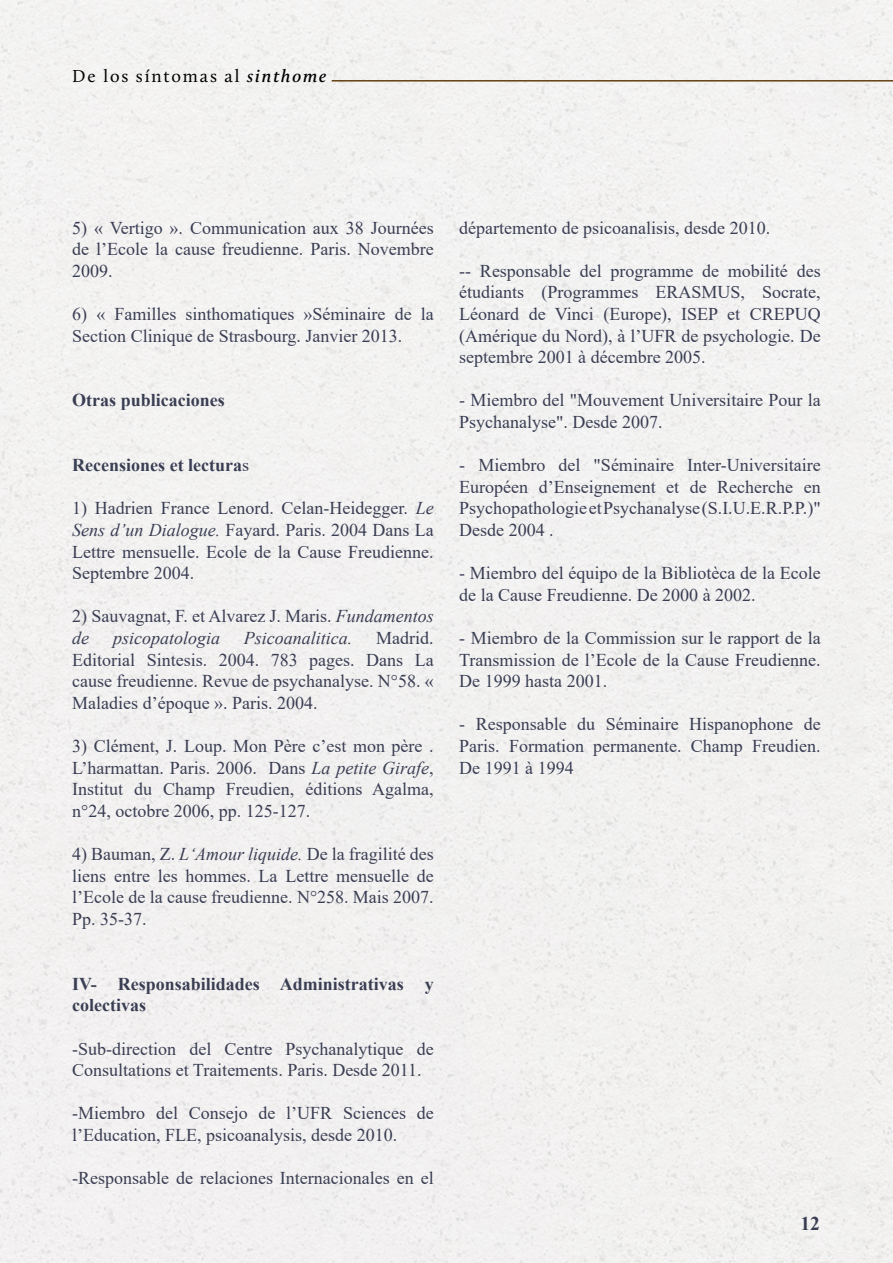
<style>
.page{position:relative;width:893px;height:1263px;background:#f2f1f1}
.page>*{position:absolute;margin:0;border:0;box-sizing:border-box;transform-origin:0 0}
.t1{font:700 19.5px "Times New Roman";color:#3a3e53}
.t2{font:18px/21.6px "Times New Roman";color:#3a3e53;text-align:justify}
.t3{font:700 18px/21.6px "Times New Roman";color:#3a3e53}
.t4{font:italic 18px "Times New Roman";color:#3a3e53}
.t5{font:18px "Calluna";letter-spacing:.1em;color:#000}
.s1{font-weight:600;font-style:italic}
.s2{font-weight:400}
.s3{font-style:italic}
</style>
<div class="page">
<hr style="left:332px;top:80px;width:561px;height:2px;background:#624111">
<p class="t5" style="left:72px;top:65px;width:256px">De los síntomas al <span class="s1">sinthome</span></p>
<p class="t2" style="left:72px;top:216px;width:363px">5) « Vertigo ». Communication aux 38 Journées de l’Ecole la cause freudienne. Paris. Novembre 2009.</p>
<p class="t2" style="left:72px;top:303px;width:363px">6) « Familles sinthomatiques »Séminaire de la<br>Section Clinique de Strasbourg. Janvier 2013.</p>
<p class="t3" style="left:72px;top:389px;width:154px">Otras publicaciones</p>
<p class="t3" style="left:72px;top:454px;width:178px">Recensiones et lectura<span class="s2">s</span></p>
<p class="t2" style="left:72px;top:497px;width:363px">1) Hadrien France Lenord. Celan-Heidegger. <span class="s3">Le Sens d’un Dialogue.</span> Fayard. Paris. 2004 Dans La Lettre mensuelle. Ecole de la Cause Freudienne.<br>Septembre 2004.</p>
<p class="t2" style="left:72px;top:605px;width:363px">2) Sauvagnat, F. et Alvarez J. Maris. <span class="s3">Fundamentos de</span></p>
<p class="t2" style="left:72px;top:627px;width:363px;text-indent:304px">Madrid.<br>Editorial Sintesis. 2004. 783 pages. Dans La cause freudienne. Revue de psychanalyse. N°58. « Maladies d’époque ». Paris. 2004.</p>
<p class="t2" style="left:72px;top:735px;width:363px">3) Clément, J. Loup. Mon Père c’est mon père .<br>L’harmattan. Paris. 2006. Dans <span class="s3">La petite Girafe</span>, Institut du Champ Freudien, éditions Agalma, n°24, octobre 2006, pp. 125-127.</p>
<p class="t2" style="left:72px;top:843px;width:363px">4) Bauman, Z. <span class="s3">L‘Amour liquide.</span> De la fragilité des liens entre les hommes. La Lettre mensuelle de l’Ecole de la cause freudienne. N°258. Mais 2007.<br>Pp. 35-37.</p>
<p class="t4" style="left:113px;top:626px;width:109px">psicopatologia</p>
<p class="t4" style="left:244px;top:626px;width:110px">Psicoanalitica.</p>
<p class="t3" style="left:72px;top:972px;width:363px">IV- Responsabilidades Administrativas y colectivas</p>
<p class="t2" style="left:72px;top:1037px;width:363px">-Sub-direction del Centre Psychanalytique de<br>Consultations et Traitements. Paris. Desde 2011.</p>
<p class="t2" style="left:72px;top:1102px;width:363px">-Miembro del Consejo de l’UFR Sciences de l’Education, FLE, psicoanalysis, desde 2010.</p>
<p class="t2" style="left:72px;top:1167px;width:363px">-Responsable de relaciones Internacionales en el</p>
<p class="t2" style="left:459px;top:216px;width:312px">départemento de psicoanalisis, desde 2010.</p>
<p class="t2" style="left:459px;top:259px;width:363px">-- Responsable del programme de mobilité des étudiants (Programmes ERASMUS, Socrate, Léonard de Vinci (Europe), ISEP et CREPUQ (Amérique du Nord), à l’UFR de psychologie. De septembre 2001 à décembre 2005.</p>
<p class="t2" style="left:459px;top:389px;width:363px">- Miembro del "Mouvement Universitaire Pour la<br>Psychanalyse". Desde 2007.</p>
<p class="t2" style="left:459px;top:454px;width:363px">- Miembro del "Séminaire Inter-Universitaire Européen d’Enseignement et de Recherche en Psychopathologie et Psychanalyse (S.I.U.E.R.P.P.)" Desde 2004 .</p>
<p class="t2" style="left:459px;top:562px;width:363px">- Miembro del équipo de la Bibliotèca de la Ecole de la Cause Freudienne. De 2000 à 2002.</p>
<p class="t2" style="left:459px;top:627px;width:363px">- Miembro de la Commission sur le rapport de la Transmission de l’Ecole de la Cause Freudienne.<br>De 1999 hasta 2001.</p>
<p class="t2" style="left:459px;top:713px;width:363px">- Responsable du Séminaire Hispanophone de Paris. Formation permanente. Champ Freudien.<br>De 1991 à 1994</p>
<p class="t1" style="left:800px;top:1209px;width:21px">12</p>
</div>
